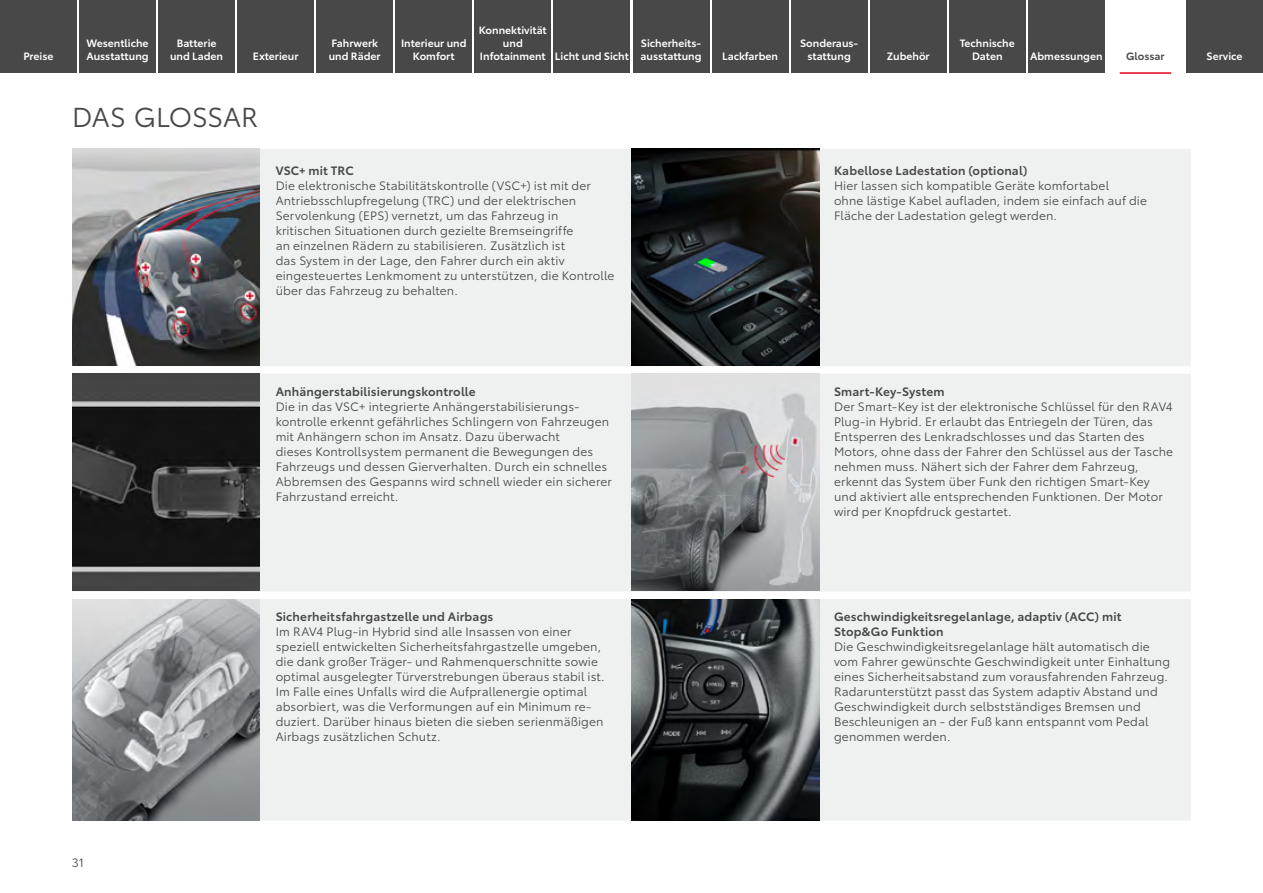
<style>
.page{position:relative;width:1263px;height:893px;background:#fff}
.page>*{position:absolute;margin:0;border:0;box-sizing:border-box;transform-origin:0 0}
._1_Headline{font:27px "Toyota Type";letter-spacing:-.01em;color:#474847}
._1_Glossar_Copy{font:12px/15px "Toyota Type";letter-spacing:.01em;color:#474847}
._1_Glossar_Head{font:600 12px/14.2px "Toyota Type";letter-spacing:.015em;color:#474847}
._1_Verlinkung{font:600 10.5px/12.6px "Toyota Type";color:#fff;text-align:center}
._1_Verlinkung_aktuel{font:600 10.5px "Toyota Type";color:#474847}
</style>
<div class="page">
<div style="left:258px;top:149px;width:933px;height:672px;background:#eff0f0"></div>
<div style="left:72px;top:592px;width:187px;height:7px;background:#fff"></div>
<div style="left:259px;top:592px;width:372px;height:7px;background:#fff"></div>
<div style="left:631px;top:592px;width:186px;height:7px;background:#fff"></div>
<div style="left:817px;top:592px;width:374px;height:7px;background:#fff"></div>
<div style="left:72px;top:366px;width:187px;height:8px;background:#fff"></div>
<div style="left:259px;top:366px;width:372px;height:8px;background:#fff"></div>
<div style="left:631px;top:366px;width:186px;height:8px;background:#fff"></div>
<div style="left:817px;top:366px;width:374px;height:8px;background:#fff"></div>
<img style="left:72px;top:149px;width:188px;height:217px">
<img style="left:631px;top:149px;width:188px;height:217px">
<img style="left:72px;top:374px;width:188px;height:217px">
<img style="left:631px;top:374px;width:188px;height:217px">
<img style="left:72px;top:599px;width:188px;height:222px">
<img style="left:631px;top:599px;width:188px;height:222px">
<div style="left:0;top:0;width:77px;height:72px;background:#474847"></div>
<div style="left:79px;top:0;width:77px;height:72px;background:#474847"></div>
<div style="left:237px;top:0;width:77px;height:72px;background:#474847"></div>
<div style="left:158px;top:0;width:77px;height:72px;background:#474847"></div>
<div style="left:316px;top:0;width:77px;height:72px;background:#474847"></div>
<div style="left:395px;top:0;width:77px;height:72px;background:#474847"></div>
<div style="left:474px;top:0;width:77px;height:72px;background:#474847"></div>
<div style="left:553px;top:0;width:77px;height:72px;background:#474847"></div>
<div style="left:632px;top:0;width:77px;height:72px;background:#474847"></div>
<div style="left:712px;top:0;width:76px;height:72px;background:#474847"></div>
<div style="left:791px;top:0;width:77px;height:72px;background:#474847"></div>
<div style="left:870px;top:0;width:77px;height:72px;background:#474847"></div>
<div style="left:949px;top:0;width:77px;height:72px;background:#474847"></div>
<div style="left:1028px;top:0;width:77px;height:72px;background:#474847"></div>
<hr style="left:1120px;top:72px;width:51px;height:2px;background:#e7001d">
<div style="left:1186px;top:0;width:77px;height:72px;background:#474847"></div>
<p class="_1_Verlinkung" style="left:23px;top:49px;width:32px">Preise</p>
<p class="_1_Verlinkung" style="left:86px;top:36px;width:64px;text-align:left">Wesentliche<br>Ausstattung</p>
<p class="_1_Verlinkung" style="left:170px;top:36px;width:55px">Batterie und Laden</p>
<p class="_1_Verlinkung" style="left:329px;top:36px;width:53px;text-align:left">Fahrwerk und Räder</p>
<p class="_1_Verlinkung" style="left:401px;top:36px;width:67px">Interieur und<br>Komfort</p>
<p class="_1_Verlinkung" style="left:253px;top:49px;width:47px">Exterieur</p>
<p class="_1_Verlinkung" style="left:479px;top:23px;width:69px">Konnektivität und<br>Infotainment</p>
<p class="_1_Verlinkung" style="left:555px;top:49px;width:75px">Licht und Sicht</p>
<p class="_1_Verlinkung" style="left:640px;top:36px;width:63px;text-align:left">Sicherheits&shy;ausstattung</p>
<p class="_1_Headline" style="left:72px;top:97px;width:187px">DAS GLOSSAR</p>
<p class="_1_Glossar_Head" style="left:276px;top:162px;width:79px">VSC+ mit TRC</p>
<p class="_1_Glossar_Copy" style="left:276px;top:177px;width:340px">Die elektronische Stabilitätskontrolle (VSC+) ist mit der Antriebsschlupfregelung (TRC) und der elektrischen Servolenkung (EPS) vernetzt, um das Fahrzeug in kritischen Situationen durch gezielte Bremseingriffe<br>an einzelnen Rädern zu stabilisieren. Zusätzlich ist<br>das System in der Lage, den Fahrer durch ein aktiv eingesteuertes Lenkmoment zu unterstützen, die Kontrolle über das Fahrzeug zu behalten.</p>
<p class="_1_Verlinkung" style="left:722px;top:49px;width:57px">Lackfarben</p>
<p class="_1_Verlinkung" style="left:800px;top:36px;width:60px">Sonderaus&shy;stattung</p>
<p class="_1_Verlinkung" style="left:887px;top:49px;width:44px">Zubehör</p>
<p class="_1_Verlinkung" style="left:960px;top:36px;width:56px">Technische<br>Daten</p>
<p class="_1_Verlinkung" style="left:1030px;top:49px;width:74px">Abmessungen</p>
<p class="_1_Verlinkung_aktuel" style="left:1126px;top:48px;width:40px">Glossar</p>
<p class="_1_Verlinkung" style="left:1206px;top:49px;width:37px">Service</p>
<p class="_1_Glossar_Head" style="left:834px;top:162px;width:195px">Kabellose Ladestation (optional)</p>
<p class="_1_Glossar_Copy" style="left:834px;top:177px;width:277px">Hier lassen sich kompatible Geräte komfortabel</p>
<p class="_1_Glossar_Copy" style="left:834px;top:192px;width:314px">ohne lästige Kabel aufladen, indem sie einfach auf die<br>Fläche der Ladestation gelegt werden.</p>
<p class="_1_Glossar_Head" style="left:276px;top:383px;width:201px">Anhängerstabilisierungskontrolle</p>
<p class="_1_Glossar_Copy" style="left:276px;top:398px;width:338px">Die in das VSC+ integrierte Anhängerstabilisierungs&shy;kontrolle erkennt gefährliches Schlingern von Fahrzeugen mit Anhängern schon im Ansatz. Dazu überwacht<br>dieses Kontrollsystem permanent die Bewegungen des Fahrzeugs und dessen Gierverhalten. Durch ein schnelles Abbremsen des Gespanns wird schnell wieder ein sicherer Fahrzustand erreicht.</p>
<p class="_1_Glossar_Head" style="left:834px;top:383px;width:112px">Smart-Key-System</p>
<p class="_1_Glossar_Copy" style="left:834px;top:398px;width:341px">Der Smart-Key ist der elektronische Schlüssel für den RAV4<br>Plug-in Hybrid. Er erlaubt das Entriegeln der Türen, das Entsperren des Lenkradschlosses und das Starten des Motors, ohne dass der Fahrer den Schlüssel aus der Tasche nehmen muss. Nähert sich der Fahrer dem Fahrzeug, erkennt das System über Funk den richtigen Smart-Key und aktiviert alle entsprechenden Funktionen. Der Motor wird per Knopfdruck gestartet.</p>
<p class="_1_Glossar_Head" style="left:276px;top:609px;width:219px">Sicherheitsfahrgastzelle und Airbags</p>
<p class="_1_Glossar_Copy" style="left:276px;top:624px;width:330px">Im RAV4 Plug-in Hybrid sind alle Insassen von einer speziell entwickelten Sicherheitsfahrgastzelle umgeben, die dank großer Träger- und Rahmenquerschnitte sowie optimal ausgelegter Türverstrebungen überaus stabil ist.<br>Im Falle eines Unfalls wird die Aufprallenergie optimal absorbiert, was die Verformungen auf ein Minimum re&shy;duziert. Darüber hinaus bieten die sieben serienmäßigen Airbags zusätzlichen Schutz.</p>
<p class="_1_Glossar_Head" style="left:834px;top:609px;width:289px">Geschwindigkeitsregelanlage, adaptiv (ACC) mit<br>Stop&amp;Go Funktion</p>
<p class="_1_Glossar_Copy" style="left:834px;top:638px;width:338px">Die Geschwindigkeitsregelanlage hält automatisch die vom Fahrer gewünschte Geschwindigkeit unter Einhaltung eines Sicherheitsabstand zum vorausfahrenden Fahrzeug.<br>Radarunterstützt passt das System adaptiv Abstand und Geschwindigkeit durch selbstständiges Bremsen und Beschleunigen an - der Fuß kann entspannt vom Pedal genommen werden.</p>
<p class="_1_Glossar_Copy" style="left:72px;top:855px;width:14px">31</p>
</div>
